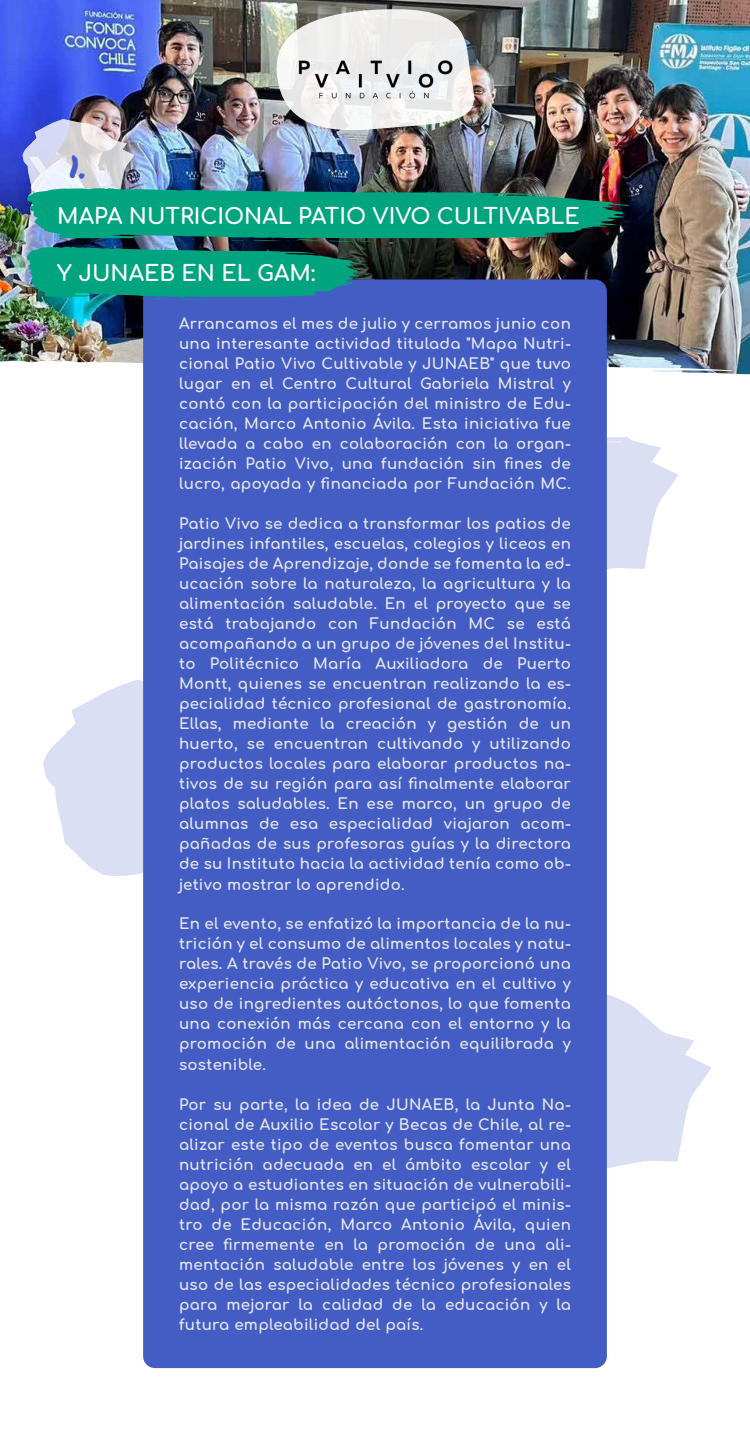
<style>
.page{position:relative;width:750px;height:1440px;background:#fff}
.page>*{position:absolute;margin:0;border:0;box-sizing:border-box;transform-origin:0 0}
.t1{font:31.25px "Permanent Marker";color:#435dc5;scale:1.05 1}
.t2{font:21.88px "Comfortaa";color:#fff}
.t3{font:15px/20px "Comfortaa";letter-spacing:.02em;color:#e8e8e9;text-align:justify}
</style>
<div class="page">
<svg style="left:43px;top:680px;width:100px;height:195px;fill:#dadff3"></svg>
<svg style="left:607px;top:995px;width:104px;height:173px;fill:#dadff3"></svg>
<svg style="left:607px;top:438px;width:71px;height:131px;fill:#dadff3"></svg>
<img style="left:0;top:0;width:750px;height:360px">
<svg style="left:0;top:360px;width:750px;height:78px"></svg>
<svg style="left:607px;top:441px;width:16px;height:1px"></svg>
<svg style="left:107px;top:436px;width:16px;height:2px"></svg>
<div style="left:143px;top:279px;width:464px;height:1089px;background:#435dc5;border-radius:12px"></div>
<img style="left:23px;top:9px;width:607px;height:292px">
<h1 class="t1" style="left:69px;top:143px;width:19px">1.</h1>
<h2 class="t2" style="left:57px;top:196px;width:524px">MAPA NUTRICIONAL PATIO VIVO CULTIVABLE</h2>
<h2 class="t2" style="left:57px;top:253px;width:260px">Y JUNAEB EN EL GAM:</h2>
<p class="t3" style="left:179px;top:312px;width:393px">Arrancamos el mes de julio y cerramos junio con una interesante actividad titulada "Mapa Nutri&shy;cional Patio Vivo Cultivable y JUNAEB" que tuvo lugar en el Centro Cultural Gabriela Mistral y contó con la participación del ministro de Edu&shy;cación, Marco Antonio Ávila. Esta iniciativa fue llevada a cabo en colaboración con la organ&shy;ización Patio Vivo, una fundación sin fines de lucro, apoyada y financiada por Fundación MC.</p>
<p class="t3" style="left:179px;top:512px;width:393px">Patio Vivo se dedica a transformar los patios de jardines infantiles, escuelas, colegios y liceos en Paisajes de Aprendizaje, donde se fomenta la ed&shy;ucación sobre la naturaleza, la agricultura y la alimentación saludable. En el proyecto que se está trabajando con Fundación MC se está acompañando a un grupo de jóvenes del Institu&shy;to Politécnico María Auxiliadora de Puerto Montt, quienes se encuentran realizando la es&shy;pecialidad técnico profesional de gastronomía.<br>Ellas, mediante la creación y gestión de un huerto, se encuentran cultivando y utilizando productos locales para elaborar productos na&shy;tivos de su región para así finalmente elaborar platos saludables. En ese marco, un grupo de alumnas de esa especialidad viajaron acom&shy;pañadas de sus profesoras guías y la directora de su Instituto hacia la actividad tenía como ob-</p>
<p class="t3" style="left:179px;top:872px;width:227px">jetivo mostrar lo aprendido.</p>
<p class="t3" style="left:179px;top:912px;width:393px">En el evento, se enfatizó la importancia de la nu&shy;trición y el consumo de alimentos locales y natu&shy;rales. A través de Patio Vivo, se proporcionó una experiencia práctica y educativa en el cultivo y uso de ingredientes autóctonos, lo que fomenta una conexión más cercana con el entorno y la promoción de una alimentación equilibrada y</p>
<p class="t3" style="left:179px;top:1052px;width:88px">sostenible.</p>
<p class="t3" style="left:179px;top:1092px;width:393px">Por su parte, la idea de JUNAEB, la Junta Na&shy;cional de Auxilio Escolar y Becas de Chile, al re&shy;alizar este tipo de eventos busca fomentar una nutrición adecuada en el ámbito escolar y el apoyo a estudiantes en situación de vulnerabili&shy;dad, por la misma razón que participó el minis&shy;tro de Educación, Marco Antonio Ávila, quien cree firmemente en la promoción de una ali&shy;mentación saludable entre los jóvenes y en el uso de las especialidades técnico profesionales para mejorar la calidad de la educación y la futura empleabilidad del país.</p>
</div>
